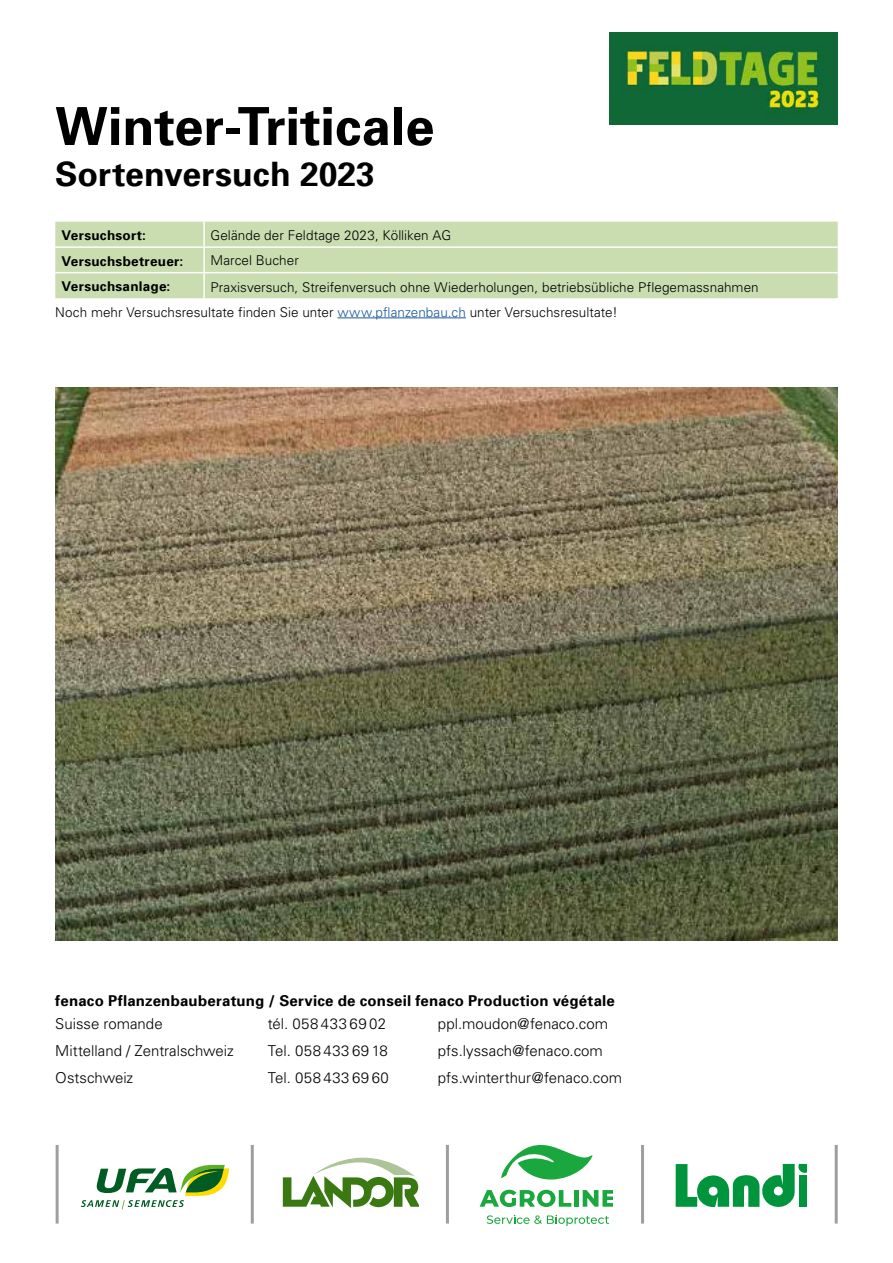
<style>
.page{position:relative;width:893px;height:1263px;background:#fff}
.page>*{position:absolute;margin:0;border:0;box-sizing:border-box;transform-origin:0 0}
.t1{font:700 52.5px "Univers 65";color:#000}
.t2{font:700 33.75px "Univers 65";color:#000}
.t3{font:300 15px "Univers";color:#000}
.t4{font:700 15px "Univers 65";letter-spacing:.015em;color:#000}
.t5{font:300 15px "Univers";letter-spacing:.03em;color:#000}
.t6{font:300 13.5px/24.6px "Univers";letter-spacing:.005em;color:#000}
.t7{font:700 13.5px "Univers 65";letter-spacing:.02em;color:#000}
.s1{color:#1b5899}
</style>
<div class="page">
<img style="left:609px;top:33px;width:229px;height:91px">
<img style="left:55px;top:388px;width:783px;height:552px">
<div style="left:55px;top:222px;width:783px;height:76px;background:#c9ddb1"></div>
<hr style="left:203px;top:222px;width:2px;height:24px;background:#fff">
<hr style="left:55px;top:246px;width:149px;height:2px;background:#fff">
<hr style="left:204px;top:246px;width:634px;height:2px;background:#fff">
<hr style="left:203px;top:248px;width:2px;height:24px;background:#fff">
<hr style="left:55px;top:272px;width:149px;height:1px;background:#fff">
<hr style="left:204px;top:272px;width:634px;height:1px;background:#fff">
<hr style="left:203px;top:273px;width:2px;height:25px;background:#fff">
<hr style="left:337px;top:317px;width:129px;height:1px;background:#1b5899">
<svg style="left:676px;top:1164px;width:131px;height:43px"></svg>
<hr style="left:835px;top:1145px;width:3px;height:78px;background:#9d9e9e">
<svg style="left:282px;top:1157px;width:137px;height:51px"></svg>
<svg style="left:81px;top:1165px;width:148px;height:44px"></svg>
<svg style="left:487px;top:1215px;width:122px;height:11px"></svg>
<svg style="left:480px;top:1190px;width:91px;height:17px"></svg>
<div style="left:574px;top:1190px;width:5px;height:17px;background:#1aa73e"></div>
<svg style="left:583px;top:1190px;width:30px;height:17px"></svg>
<svg style="left:501px;top:1145px;width:92px;height:35px"></svg>
<hr style="left:56px;top:1145px;width:3px;height:78px;background:#9d9e9e">
<hr style="left:251px;top:1145px;width:3px;height:78px;background:#9d9e9e">
<hr style="left:446px;top:1145px;width:3px;height:78px;background:#9d9e9e">
<hr style="left:641px;top:1145px;width:3px;height:78px;background:#9d9e9e">
<h1 class="t1" style="left:55px;top:93px;width:381px">Winter-Triticale</h1>
<h2 class="t2" style="left:55px;top:152px;width:321px">Sortenversuch 2023</h2>
<p class="t7" style="left:62px;top:227px;width:86px">Versuchsort:</p>
<p class="t6" style="left:210px;top:223px;width:242px">Gelände der Feldtage 2023, Kölliken AG</p>
<p class="t7" style="left:62px;top:252px;width:123px">Versuchsbetreuer:</p>
<p class="t6" style="left:210px;top:248px;width:90px">Marcel Bucher</p>
<p class="t7" style="left:62px;top:278px;width:110px">Versuchsanlage:</p>
<p class="t6" style="left:55px;top:275px;width:705px;text-indent:155px">Praxisversuch, Streifenversuch ohne Wiederholungen, betriebsübliche Pflegemassnahmen<br>Noch mehr Versuchsresultate finden Sie unter <span class="s1">www.pflanzenbau.ch</span> unter Versuchsresultate!</p>
<p class="t4" style="left:55px;top:991px;width:561px">fenaco Pflanzenbauberatung / Service de conseil fenaco Production végétale</p>
<p class="t3" style="left:55px;top:1015px;width:109px">Suisse romande</p>
<p class="t5" style="left:268px;top:1015px;width:120px">tél. 058 433 69 02</p>
<p class="t3" style="left:438px;top:1015px;width:172px">ppl.moudon@fenaco.com</p>
<p class="t3" style="left:55px;top:1041px;width:180px">Mittelland / Zentralschweiz</p>
<p class="t5" style="left:268px;top:1041px;width:122px">Tel. 058 433 69 18</p>
<p class="t3" style="left:438px;top:1041px;width:166px">pfs.lyssach@fenaco.com</p>
<p class="t3" style="left:55px;top:1068px;width:79px">Ostschweiz</p>
<p class="t5" style="left:268px;top:1068px;width:123px">Tel. 058 433 69 60</p>
<p class="t3" style="left:438px;top:1068px;width:186px">pfs.winterthur@fenaco.com</p>
</div>
